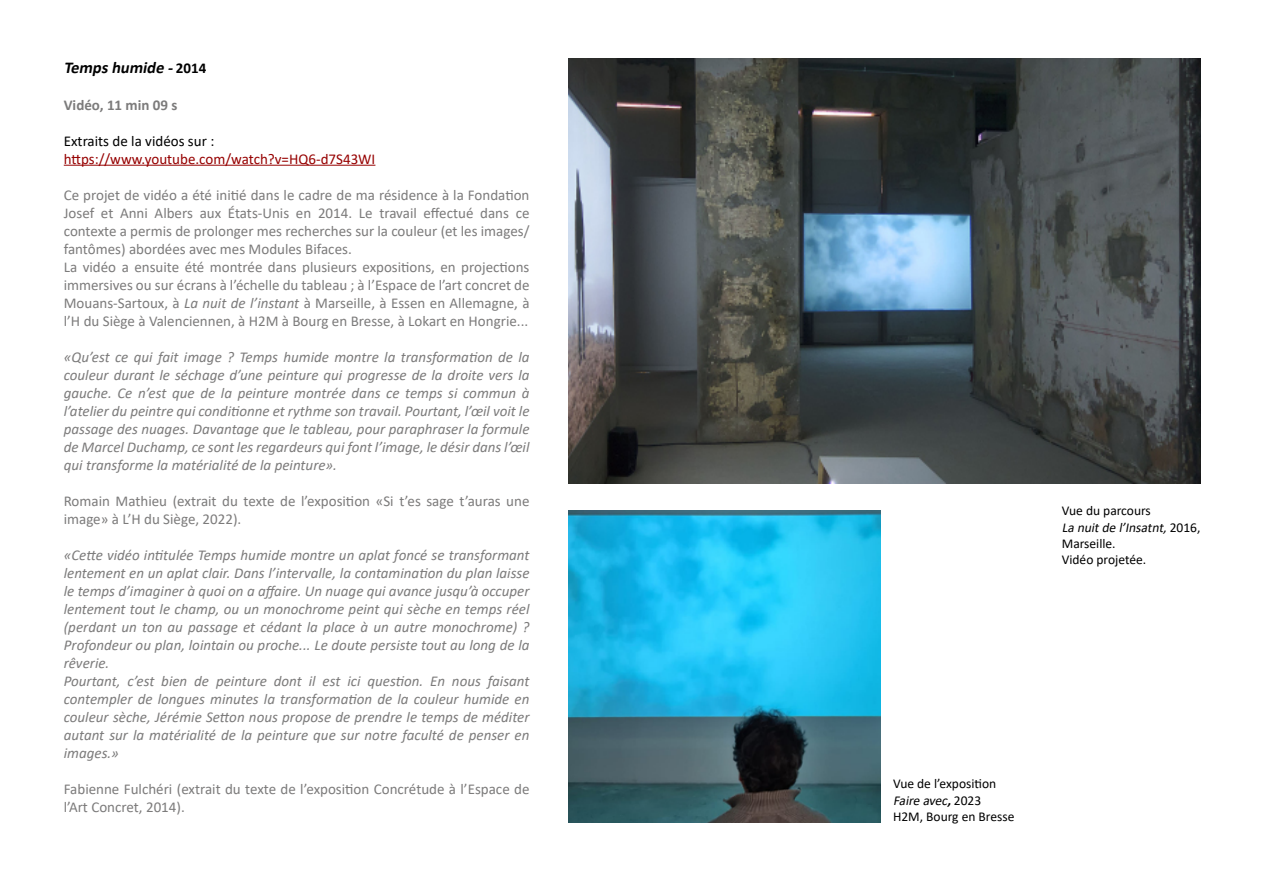
<style>
.page{position:relative;width:1263px;height:893px;background:#fff}
.page>*{position:absolute;margin:0;border:0;box-sizing:border-box;transform-origin:0 0}
.t1{font:italic 700 16.5px "Calibri";color:#000}
.t2{font:italic 15px/18px "Calibri";color:#7c7b7b;text-align:justify}
.t3{font:15px/18px "Calibri";color:#7c7b7b}
.t4{font:15px "Calibri";color:#960000}
.t5{font:15px "Calibri";color:#000}
.t6{font:700 15px "Calibri";color:#7c7b7b}
.t7{font:13.5px/16.2px "Calibri";color:#000}
.s1{font-style:normal;font-size:15px}
.s2{font-style:italic}
.s3{font-weight:700;font-style:italic}
</style>
<div class="page">
<hr style="left:64px;top:165px;width:311px;height:1px;background:#960000">
<img style="left:568px;top:58px;width:632px;height:425px">
<img style="left:568px;top:510px;width:313px;height:312px">
<p class="t1" style="left:64px;top:56px;width:144px">Tempshumide -<span class="s1">2 0 1 4</span></p>
<p class="t6" style="left:64px;top:94px;width:115px">Vidéo, 11 min 09 s</p>
<p class="t5" style="left:64px;top:130px;width:152px">Extraits de la vidéos sur :</p>
<p class="t4" style="left:64px;top:148px;width:313px">https://www.youtube.com/watch?v=HQ6-d7S43WI</p>
<p class="t3" style="left:64px;top:185px;width:467px">Ce projet de vidéo a été initié dans le cadre de ma résidence à la Fondation Josef et Anni Albers aux États-Unis en 2014. Le travail effectué dans ce contexte a permis de prolonger mes recherches sur la couleur (et les images/ fantômes) abordées avec mes Modules Bifaces.<br>La vidéo a ensuite été montrée dans plusieurs expositions, en projections immersives ou sur écrans à l’échelle du tableau ; à l’Espace de l’art concret de Mouans-Sartoux, à <span class="s2">La nuit de l’instant</span> à Marseille, à Essen en Allemagne, à l’H du Siège à Valenciennen, à H2M à Bourg en Bresse, à Lokart en Hongrie...</p>
<p class="t2" style="left:64px;top:347px;width:467px">«Qu’est ce qui fait image ? Temps humide montre la transformation de la couleur durant le séchage d’une peinture qui progresse de la droite vers la gauche. Ce n’est que de la peinture montrée dans ce temps si commun à l’atelier du peintre qui conditionne et rythme son travail. Pourtant, l’œil voit le passage des nuages. Davantage que le tableau, pour paraphraser la formule de Marcel Duchamp, ce sont les regardeurs qui font l’image, le désir dans l’œil qui transforme la matérialité de la peinture».</p>
<p class="t3" style="left:64px;top:491px;width:467px">Romain Mathieu (extrait du texte de l’exposition «Si t’es sage t’auras une image» à L’H du Siège, 2022).</p>
<p class="t2" style="left:64px;top:545px;width:467px;text-align:left">«Cette vidéo intitulée Temps humide montre un aplat foncé se transformant lentement en un aplat clair. Dans l’intervalle, la contamination du plan laisse le temps d’imaginer à quoi on a affaire. Un nuage qui avance jusqu’à occuper lentement tout le champ, ou un monochrome peint qui sèche en temps réel (perdant un ton au passage et cédant la place à un autre monochrome) ?<br>Profondeur ou plan, lointain ou proche... Le doute persiste tout au long de la rêverie.<br>Pourtant, c’est bien de peinture dont il est ici question. En nous faisant contempler de longues minutes la transformation de la couleur humide en couleur sèche, Jérémie Setton nous propose de prendre le temps de méditer autant sur la matérialité de la peinture que sur notre faculté de penser en images.»</p>
<p class="t3" style="left:64px;top:779px;width:467px">Fabienne Fulchéri (extrait du texte de l’exposition Concrétude à l’Espace de l’Art Concret, 2014).</p>
<p class="t7" style="left:1062px;top:502px;width:140px">Vue du parcours<br><span class="s2">La nuitde l’Insatnt,</span>2 0 1 6 ,<br>Marseille.<br>Vidéo projetée.</p>
<p class="t7" style="left:893px;top:775px;width:123px">Vue de l’exposition<br><span class="s2">Faire avec</span><span class="s3">,</span>2 0 2 3<br>H2M, Bourg en Bresse</p>
</div>
